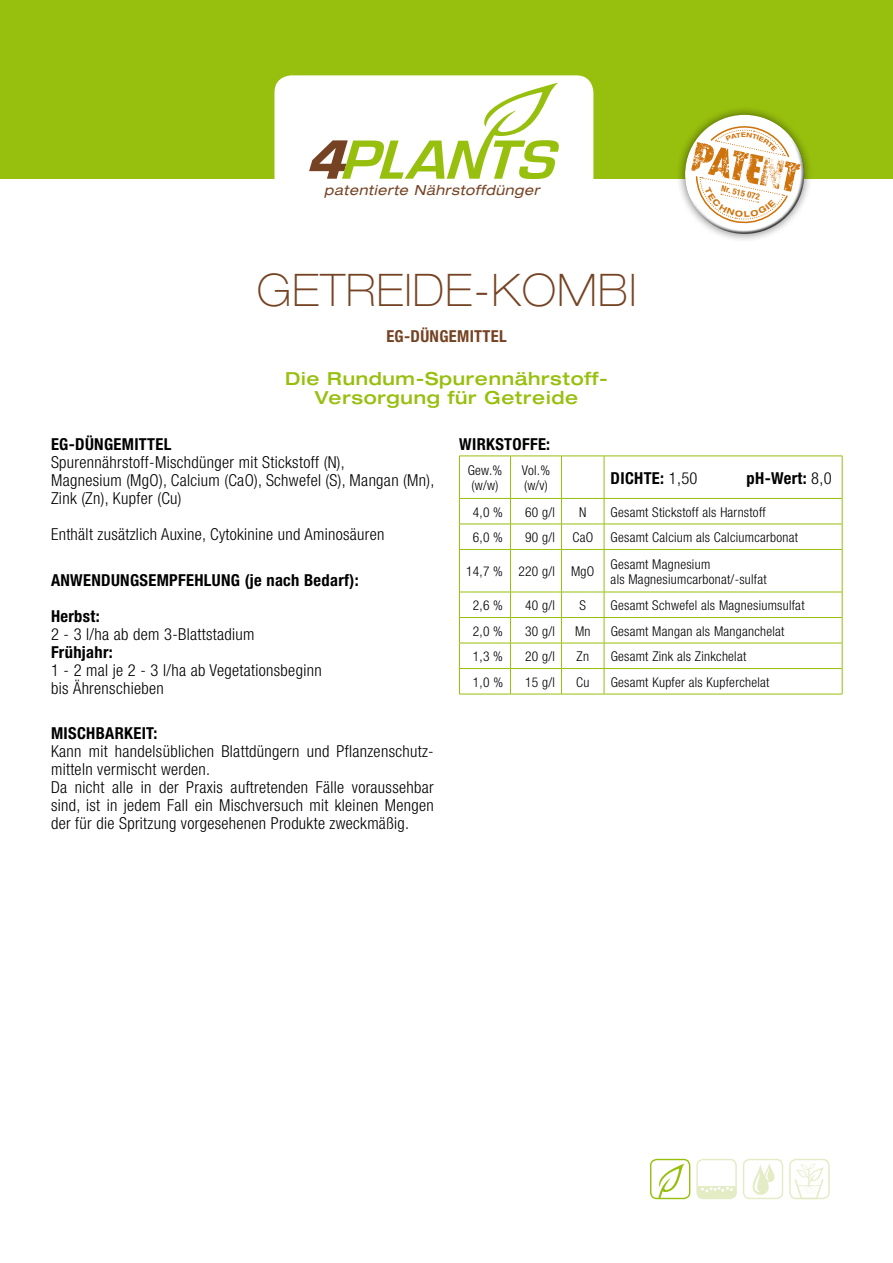
<style>
.page{position:relative;width:893px;height:1263px;background:#fff}
.page>*{position:absolute;margin:0;border:0;box-sizing:border-box;transform-origin:0 0}
.t1{font:100 expanded 45px "Helvetica Neue";letter-spacing:.03em;color:#754323;scale:.92 1}
.t2{font:500 expanded 18px/19.5px "Helvetica Neue";letter-spacing:.04em;color:#97bf0d;text-align:center}
.t3{font:300 condensed 16.5px/18px "Helvetica Neue";letter-spacing:.02em;color:#000}
.t4{font:700 condensed 16.5px/36px "Helvetica Neue";letter-spacing:.02em;color:#000}
.t5{font:700 condensed 16.5px "Helvetica Neue";letter-spacing:.02em;color:#754323}
.t6{font:italic expanded 13.95px "Helvetica Neue";letter-spacing:.04em;color:#754323}
.t7{font:300 condensed 13.5px/15px "Helvetica Neue";letter-spacing:.02em;color:#000}
.t8{font:700 condensed 8.55px "Helvetica Neue";color:#ce730c}
.s1{font-weight:300}
</style>
<div class="page">
<svg style="left:658px;top:1163px;width:27px;height:34px"></svg>
<div style="left:650px;top:1159px;width:40px;height:40px;border:1px solid #97bf0d;border-radius:6px"></div>
<div style="left:697px;top:1186px;width:39px;height:12px;background:#e3ecc5"></div>
<svg style="left:701px;top:1187px;width:32px;height:5px"></svg>
<div style="left:696px;top:1159px;width:41px;height:40px;border:1px solid #e3ecc5;border-radius:6px"></div>
<div style="left:743px;top:1159px;width:40px;height:40px;border:1px solid #e3ecc5;border-radius:6px"></div>
<svg style="left:752px;top:1163px;width:22px;height:32px"></svg>
<div style="left:789px;top:1159px;width:41px;height:40px;border:1px solid #e3ecc5;border-radius:6px"></div>
<svg style="left:793px;top:1163px;width:31px;height:37px"></svg>
<div style="left:0;top:0;width:893px;height:179px;background:#97bf0d"></div>
<div style="left:274px;top:75px;width:319px;height:104px;background:#fff"></div>
<svg style="left:309px;top:82px;width:252px;height:97px"></svg>
<div style="left:676px;top:106px;width:137px;height:137px;background:#000;opacity:.5"></div>
<div style="left:684px;top:112px;width:115px;height:91px;background:#fff;opacity:.75"></div>
<div style="left:687px;top:134px;width:117px;height:101px;background:#000;opacity:.75"></div>
<hr style="left:459px;top:456px;width:51px;height:1px;background:#97bf0d">
<hr style="left:459px;top:456px;width:1px;height:42px;background:#97bf0d">
<hr style="left:510px;top:456px;width:51px;height:1px;background:#97bf0d">
<hr style="left:510px;top:456px;width:1px;height:42px;background:#97bf0d">
<hr style="left:561px;top:456px;width:43px;height:1px;background:#97bf0d">
<hr style="left:561px;top:456px;width:1px;height:42px;background:#97bf0d">
<hr style="left:604px;top:456px;width:238px;height:1px;background:#97bf0d">
<hr style="left:604px;top:456px;width:1px;height:42px;background:#97bf0d">
<hr style="left:842px;top:456px;width:1px;height:42px;background:#97bf0d">
<hr style="left:459px;top:498px;width:51px;height:1px;background:#97bf0d">
<hr style="left:510px;top:498px;width:51px;height:1px;background:#97bf0d">
<hr style="left:561px;top:498px;width:43px;height:1px;background:#97bf0d">
<hr style="left:604px;top:498px;width:238px;height:1px;background:#97bf0d">
<hr style="left:459px;top:524px;width:51px;height:1px;background:#97bf0d">
<svg style="left:459px;top:499px;width:1px;height:50px"></svg>
<hr style="left:510px;top:524px;width:51px;height:1px;background:#97bf0d">
<svg style="left:510px;top:499px;width:1px;height:50px"></svg>
<hr style="left:561px;top:524px;width:43px;height:1px;background:#97bf0d">
<svg style="left:561px;top:499px;width:1px;height:50px"></svg>
<hr style="left:604px;top:524px;width:238px;height:1px;background:#97bf0d">
<svg style="left:604px;top:499px;width:1px;height:50px"></svg>
<svg style="left:842px;top:499px;width:1px;height:50px"></svg>
<hr style="left:459px;top:549px;width:51px;height:1px;background:#97bf0d">
<hr style="left:459px;top:550px;width:1px;height:42px;background:#97bf0d">
<hr style="left:510px;top:549px;width:51px;height:1px;background:#97bf0d">
<hr style="left:510px;top:550px;width:1px;height:42px;background:#97bf0d">
<hr style="left:561px;top:549px;width:43px;height:1px;background:#97bf0d">
<hr style="left:561px;top:550px;width:1px;height:42px;background:#97bf0d">
<hr style="left:604px;top:549px;width:238px;height:1px;background:#97bf0d">
<hr style="left:604px;top:550px;width:1px;height:42px;background:#97bf0d">
<hr style="left:842px;top:550px;width:1px;height:42px;background:#97bf0d">
<hr style="left:459px;top:592px;width:51px;height:1px;background:#97bf0d">
<hr style="left:510px;top:592px;width:51px;height:1px;background:#97bf0d">
<hr style="left:561px;top:592px;width:43px;height:1px;background:#97bf0d">
<hr style="left:604px;top:592px;width:238px;height:1px;background:#97bf0d">
<hr style="left:459px;top:617px;width:51px;height:1px;background:#97bf0d">
<hr style="left:510px;top:617px;width:51px;height:1px;background:#97bf0d">
<hr style="left:561px;top:617px;width:43px;height:1px;background:#97bf0d">
<hr style="left:604px;top:617px;width:238px;height:1px;background:#97bf0d">
<hr style="left:459px;top:643px;width:51px;height:1px;background:#97bf0d">
<hr style="left:510px;top:643px;width:51px;height:1px;background:#97bf0d">
<hr style="left:561px;top:643px;width:43px;height:1px;background:#97bf0d">
<hr style="left:604px;top:643px;width:238px;height:1px;background:#97bf0d">
<hr style="left:459px;top:668px;width:51px;height:1px;background:#97bf0d">
<svg style="left:459px;top:592px;width:1px;height:102px"></svg>
<hr style="left:510px;top:668px;width:51px;height:1px;background:#97bf0d">
<svg style="left:510px;top:592px;width:1px;height:102px"></svg>
<hr style="left:561px;top:668px;width:43px;height:1px;background:#97bf0d">
<svg style="left:561px;top:592px;width:1px;height:102px"></svg>
<hr style="left:604px;top:668px;width:238px;height:1px;background:#97bf0d">
<svg style="left:604px;top:592px;width:1px;height:102px"></svg>
<svg style="left:842px;top:592px;width:1px;height:102px"></svg>
<hr style="left:459px;top:694px;width:51px;height:1px;background:#97bf0d">
<hr style="left:510px;top:694px;width:51px;height:1px;background:#97bf0d">
<hr style="left:561px;top:694px;width:43px;height:1px;background:#97bf0d">
<hr style="left:604px;top:694px;width:238px;height:1px;background:#97bf0d">
<svg style="left:691px;top:123px;width:110px;height:105px"></svg>
<p class="t6" style="left:324px;top:182px;width:217px">patentierte Nährstoffdünger</p>
<p class="t8" style="left:722px;top:183px;width:41px;rotate:12deg">NR. 515 072</p>
<h1 class="t1" style="left:257px;top:263px;width:414px">GETREIDE-KOMBI</h1>
<p class="t5" style="left:386px;top:326px;width:122px">EG-DÜNGEMITTEL</p>
<p class="t2" style="left:285px;top:368px;width:324px">Die Rundum-Spurennährstoff-<br>Versorgung für Getreide</p>
<p class="t4" style="left:51px;top:426px;width:122px">EG-DÜNGEMITTEL</p>
<p class="t3" style="left:51px;top:453px;width:385px">Spurennährstoff-Mischdünger mit Stickstoff (N),<br>Magnesium (MgO), Calcium (CaO), Schwefel (S), Mangan (Mn),<br>Zink (Zn), Kupfer (Cu)</p>
<p class="t3" style="left:51px;top:525px;width:335px">Enthält zusätzlich Auxine, Cytokinine und Aminosäuren</p>
<p class="t4" style="left:51px;top:562px;width:309px">ANWENDUNGSEMPFEHLUNG (JE NACH BEDARF):<br>HERBST:</p>
<p class="t3" style="left:51px;top:625px;width:205px">2 - 3 l/ha ab dem 3-Blattstadium</p>
<p class="t4" style="left:51px;top:634px;width:63px">FRÜHJAHR:</p>
<p class="t3" style="left:51px;top:661px;width:272px">1 - 2 mal je 2 - 3 l/ha ab Vegetationsbeginn bis Ährenschieben</p>
<p class="t4" style="left:51px;top:715px;width:108px">MISCHBARKEIT:</p>
<p class="t3" style="left:51px;top:742px;width:384px">Kann mit handelsüblichen Blattdüngern und Pflanzenschutz&shy;mitteln vermischt werden.<br>Da nicht alle in der Praxis auftretenden Fälle voraussehbar sind, ist in jedem Fall ein Mischversuch mit kleinen Mengen der für die Spritzung vorgesehenen Produkte zweckmäßig.</p>
<p class="t4" style="left:459px;top:426px;width:92px">WIRKSTOFFE:</p>
<p class="t7" style="left:468px;top:463px;width:36px">Gew.% (w/w)</p>
<p class="t7" style="left:522px;top:463px;width:30px">Vol.% (w/v)</p>
<p class="t7" style="left:473px;top:504px;width:32px">4,0 %</p>
<p class="t7" style="left:525px;top:504px;width:31px">60 g/l</p>
<p class="t7" style="left:579px;top:504px;width:9px">N</p>
<p class="t7" style="left:611px;top:504px;width:157px">Gesamt Stickstoff als Harnstoff</p>
<p class="t7" style="left:473px;top:530px;width:32px">6,0 %</p>
<p class="t7" style="left:525px;top:530px;width:31px">90 g/l</p>
<p class="t7" style="left:572px;top:530px;width:22px">CaO</p>
<p class="t7" style="left:611px;top:530px;width:189px">Gesamt Calcium als Calciumcarbonat</p>
<p class="t7" style="left:466px;top:564px;width:130px">14,7 % 220 g/l MgO</p>
<p class="t7" style="left:611px;top:556px;width:158px">Gesamt Magnesium<br>als Magnesiumcarbonat/-sulfat</p>
<p class="t7" style="left:473px;top:598px;width:32px">2,6 %</p>
<p class="t7" style="left:525px;top:598px;width:31px">40 g/l</p>
<p class="t7" style="left:580px;top:598px;width:8px">S</p>
<p class="t7" style="left:611px;top:598px;width:195px">Gesamt Schwefel als Magnesiumsulfat</p>
<p class="t7" style="left:473px;top:623px;width:32px">2,0 %</p>
<p class="t7" style="left:525px;top:623px;width:31px">30 g/l</p>
<p class="t7" style="left:575px;top:623px;width:17px">Mn</p>
<p class="t7" style="left:611px;top:623px;width:175px">Gesamt Mangan als Manganchelat</p>
<p class="t7" style="left:473px;top:649px;width:32px">1,3 %</p>
<p class="t7" style="left:525px;top:649px;width:31px">20 g/l</p>
<p class="t7" style="left:577px;top:649px;width:14px">Zn</p>
<p class="t7" style="left:611px;top:649px;width:137px">Gesamt Zink als Zinkchelat</p>
<p class="t7" style="left:473px;top:674px;width:32px">1,0 %</p>
<p class="t7" style="left:525px;top:674px;width:31px">15 g/l</p>
<p class="t7" style="left:576px;top:674px;width:15px">Cu</p>
<p class="t7" style="left:611px;top:674px;width:160px">Gesamt Kupfer als Kupferchelat</p>
<p class="t4" style="left:611px;top:460px;width:88px">DICHTE: <span class="s1">1,50</span></p>
<p class="t4" style="left:747px;top:460px;width:87px">PH-WERT: <span class="s1">8,0</span></p>
</div>
